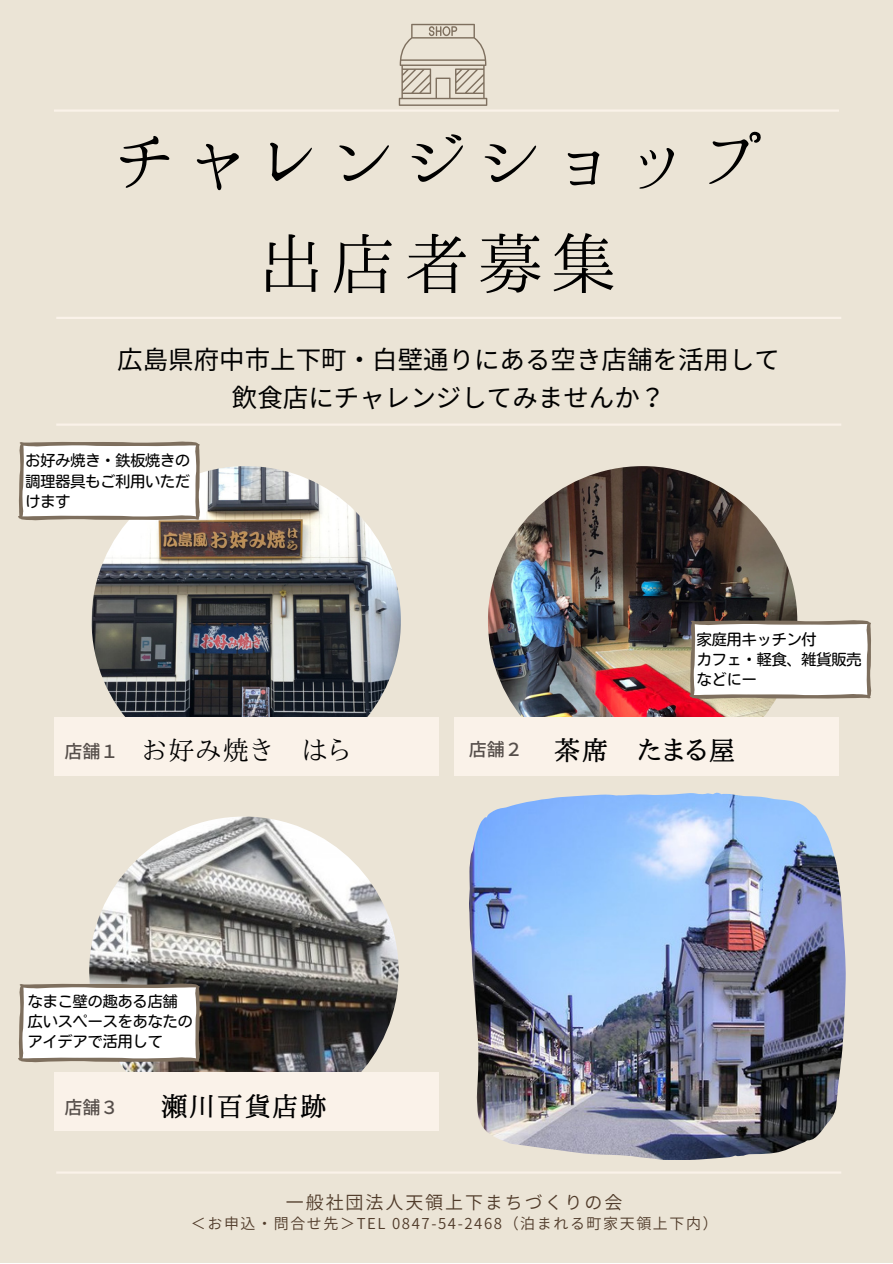
<style>
.page{position:relative;width:893px;height:1264px;background:#fff}
.page>*{position:absolute;margin:0;border:0;box-sizing:border-box;transform-origin:0 0}
.t1{font:73.05px/101.4px "Hannari Mincho";color:#000;text-align:center}
.t2{font:500 26.25px "Aozora Mincho";letter-spacing:.06em;color:#000}
.t3{font:26.25px "Aozora Mincho";letter-spacing:.06em;color:#000}
.t4{font:25.5px/38.2px "Source Han Sans JP";color:#000;text-align:center}
.t5{font:18px "Source Han Sans JP";letter-spacing:.105em;color:#503b2a}
.t6{font:500 18px "Noto Sans JP";color:#554e4a}
.t7{font:15px/20.2px "Nud Motoya Maru Std W3";color:#000}
.t8{font:15px "Source Han Sans JP";letter-spacing:.105em;color:#503b2a}
</style>
<div class="page">
<div style="left:0;top:0;width:892px;height:1262px;background:#ebe4d6"></div>
<img style="left:92px;top:466px;width:309px;height:309px;border-radius:50%">
<img style="left:89px;top:816px;width:309px;height:309px;border-radius:50%">
<img style="left:488px;top:466px;width:309px;height:309px;border-radius:50%">
<hr style="left:56px;top:317px;width:785px;height:2px;background:#faf2e9">
<hr style="left:54px;top:109px;width:784px;height:3px;background:#faf2e9">
<hr style="left:56px;top:423px;width:785px;height:3px;background:#faf2e9">
<hr style="left:56px;top:1171px;width:785px;height:2px;background:#faf2e9">
<div style="left:54px;top:717px;width:384px;height:59px;background:#faf2e9"></div>
<div style="left:54px;top:1072px;width:384px;height:58px;background:#faf2e9"></div>
<div style="left:454px;top:717px;width:384px;height:59px;background:#faf2e9"></div>
<img style="left:469px;top:792px;width:376px;height:367px">
<svg style="left:18px;top:441px;width:182px;height:79px;background:#edebe9"></svg>
<svg style="left:689px;top:620px;width:182px;height:79px;background:#ebe9e6"></svg>
<svg style="left:18px;top:983px;width:182px;height:79px;background:#ebe9e7"></svg>
<svg style="left:399px;top:24px;width:88px;height:82px"></svg>
<h1 class="t1" style="left:112px;top:108px;width:659px">チャレンジショップ出店者募集</h1>
<h3 class="t4" style="left:117px;top:339px;width:664px">広島県府中市上下町・白壁通りにある空き店舗を活用して飲食店にチャレンジしてみませんか？</h3>
<p class="t7" style="left:25px;top:450px;width:166px;text-align:justify">お好み焼き・鉄板焼きの調理器具もご利用いただけます</p>
<p class="t7" style="left:696px;top:629px;width:166px">家庭用キッチン付<br>カフェ・軽食、雑貨販売などにー</p>
<p class="t6" style="left:65px;top:737px;width:55px">店舗１</p>
<h2 class="t2" style="left:469px;top:736px;width:268px"><sup>店舗２</sup> 茶席 たまる屋</h2>
<h2 class="t3" style="left:143px;top:736px;width:208px">お好み焼き はら</h2>
<p class="t7" style="left:28px;top:990px;width:166px">なまこ壁の趣ある店舗広いスペースをあなたのアイデアで活用して</p>
<p class="t6" style="left:65px;top:1093px;width:55px">店舗３</p>
<h2 class="t2" style="left:161px;top:1092px;width:167px">瀬川百貨店跡</h2>
<p class="t5" style="left:286px;top:1188px;width:338px">一般社団法人天領上下まちづくりの会</p>
<p class="t8" style="left:191px;top:1211px;width:528px">＜お申込・問合せ先＞TEL 0847-54-2468（泊まれる町家天領上下内）</p>
</div>
